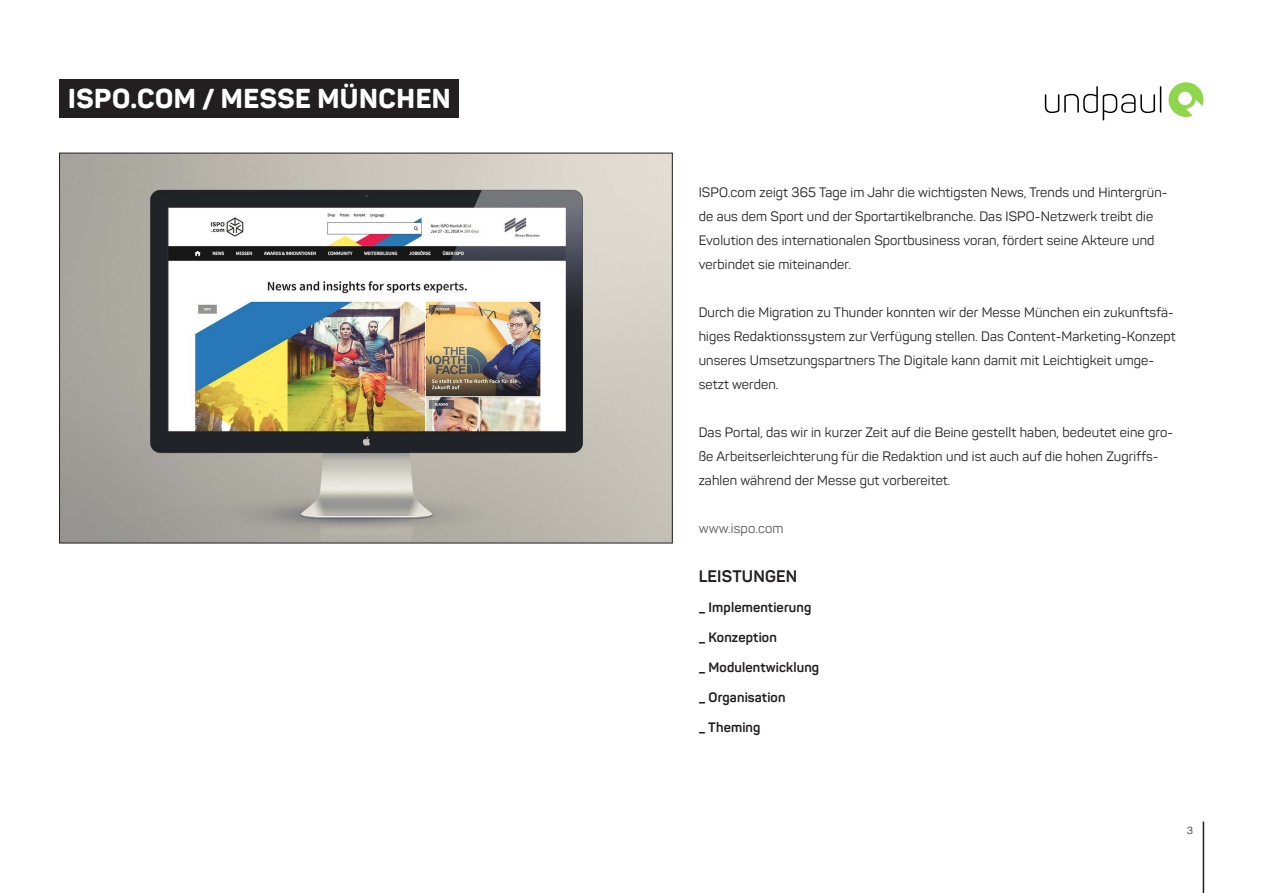
<style>
.page{position:relative;width:1263px;height:893px;background:#fff}
.page>*{position:absolute;margin:0;border:0;box-sizing:border-box;transform-origin:0 0}
.t1{font:800 27px "Panton";letter-spacing:.02em;color:#fff}
.t2{font:700 16.5px "Panton";letter-spacing:.01em;color:#231f20}
.t3{font:13.5px/24px "Panton";letter-spacing:.01em;color:#231f20}
.t4{font:700 13.5px "Panton";letter-spacing:.01em;color:#231f20}
.t5{font:13.5px "Panton";letter-spacing:.01em;color:#57585a}
.t6{font:300 10.5px "Helvetica LT Std";color:#231f20}
</style>
<div class="page">
<hr style="left:1203px;top:821px;width:1px;height:72px;background:#231f20">
<svg style="left:1168px;top:82px;width:36px;height:35px"></svg>
<svg style="left:1045px;top:86px;width:116px;height:34px"></svg>
<div style="left:60px;top:80px;width:399px;height:38px;background:#231f20"></div>
<img style="left:61px;top:155px;width:609px;height:386px">
<p class="t1" style="left:68px;top:82px;width:384px">ISPO.COM / MESSE MÜNCHEN</p>
<p class="t3" style="left:699px;top:180px;width:470px">ISPO.com zeigt 365 Tage im Jahr die wichtigsten News, Trends und Hintergrün&shy;de aus dem Sport und der Sportartikelbranche. Das ISPO-Netzwerk treibt die Evolution des internationalen Sportbusiness voran, fördert seine Akteure und verbindet sie miteinander.</p>
<p class="t3" style="left:699px;top:300px;width:479px">Durch die Migration zu Thunder konnten wir der Messe München ein zukunftsfä&shy;higes Redaktionssystem zur Verfügung stellen. Das Content-Marketing-Konzept unseres Umsetzungspartners The Digitale kann damit mit Leichtigkeit umge&shy;setzt werden.</p>
<p class="t3" style="left:699px;top:420px;width:476px">Das Portal, das wir in kurzer Zeit auf die Beine gestellt haben, bedeutet eine gro&shy;ße Arbeitserleichterung für die Redaktion und ist auch auf die hohen Zugriffs&shy;zahlen während der Messe gut vorbereitet.</p>
<p class="t5" style="left:699px;top:520px;width:86px">www.ispo.com</p>
<p class="t2" style="left:699px;top:566px;width:100px">LEISTUNGEN</p>
<p class="t4" style="left:699px;top:599px;width:114px">_ Implementierung</p>
<p class="t4" style="left:699px;top:629px;width:80px">_ Konzeption</p>
<p class="t4" style="left:699px;top:659px;width:122px">_ Modulentwicklung</p>
<p class="t4" style="left:699px;top:689px;width:88px">_ Organisation</p>
<p class="t4" style="left:699px;top:719px;width:63px">_ Theming</p>
<p class="t6" style="left:1187px;top:823px;width:7px">3</p>
</div>
